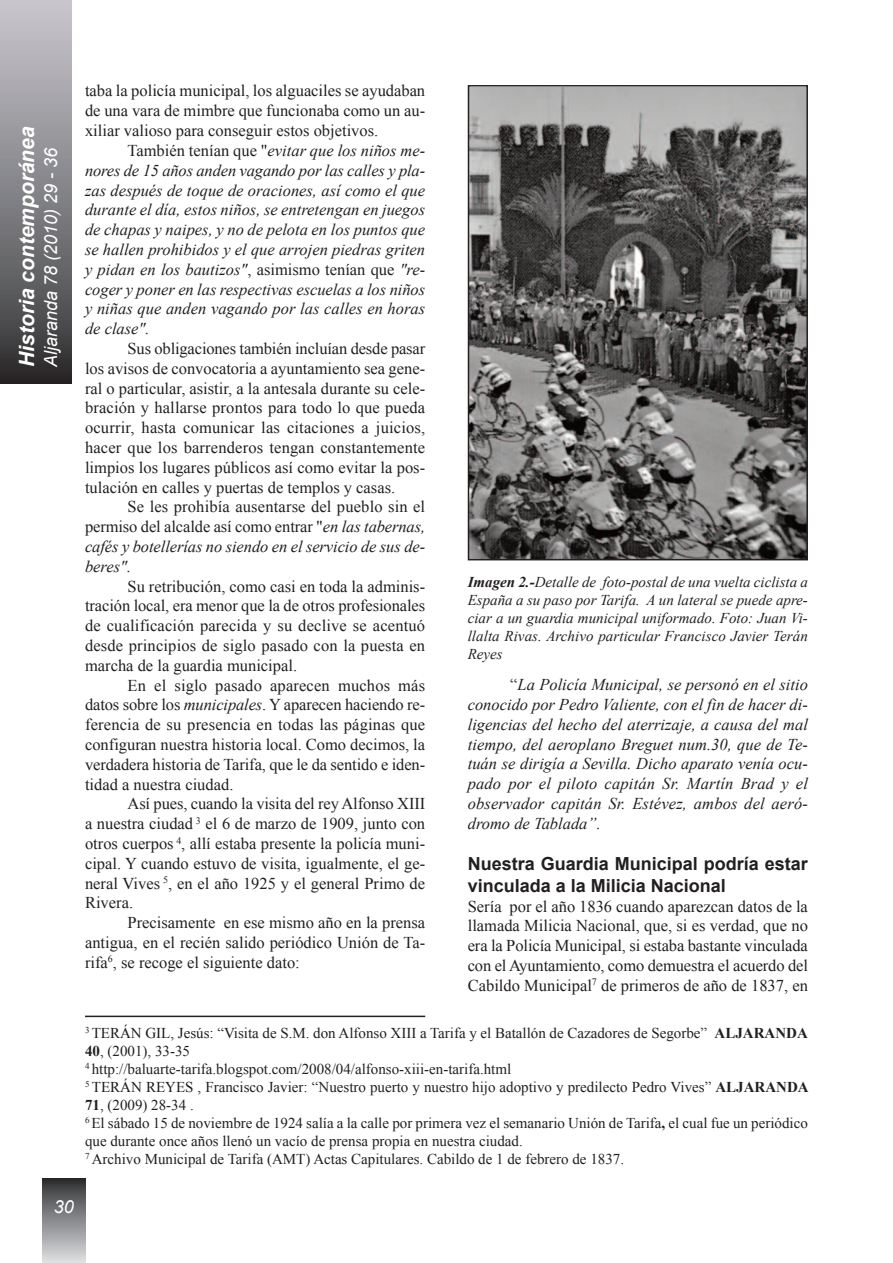
<style>
.page{position:relative;width:893px;height:1263px;background:#fff}
.page>*{position:absolute;margin:0;border:0;box-sizing:border-box;transform-origin:0 0}
.t1{font:italic 700 21px "Arial";color:#fff}
.t2{font:700 18px/21.6px "Arial";color:#231f20}
.t3{font:italic 18px "Arial";color:#fff}
.t4{font:16.5px/19.8px "Times New Roman";color:#231f20;text-align:justify}
.t5{font:italic 16.5px/19.8px "Times New Roman";color:#231f20;text-align:justify}
.t6{font:15px/18px "Times New Roman";color:#231f20}
.t7{font:italic 15px/18px "Times New Roman";letter-spacing:.005em;color:#231f20;text-align:justify}
.s1{font-style:normal}
.s2{font-style:italic}
.s3{font-weight:700}
.s4{color:#1f1a1a}
</style>
<div class="page">
<svg style="left:0;top:0;width:71px;height:384px;background:#807f83"></svg>
<div style="left:43px;top:1178px;width:42px;height:85px;background:linear-gradient(to bottom,#303032,#e0e2e5)"></div>
<img style="left:471px;top:88px;width:334px;height:469px">
<div style="left:468px;top:85px;width:340px;height:475px;border:2px solid #231f20"></div>
<hr style="left:85px;top:1016px;width:340px;height:1px;background:#231f20">
<p class="t1" style="left:15px;top:367px;width:242px;rotate:-90deg">Historia contemporánea</p>
<p class="t3" style="left:41px;top:367px;width:221px;rotate:-90deg">Aljaranda 78 (2010) 29 - 36</p>
<p class="t4" style="left:85px;top:81px;width:342px">taba la policía municipal, los alguaciles se ayudaban de una vara de mimbre que funcionaba como un au&shy;xiliar valioso para conseguir estos objetivos.</p>
<p class="t5" style="left:85px;top:140px;width:342px;text-indent:43px"><span class="s1">También tenían que "</span>evitar que los niños me&shy;nores de 15 años anden vagando por las calles y pla&shy;zas después de toque de oraciones, así como el que durante el día, estos niños, se entretengan en juegos de chapas y naipes, y no de pelota en los puntos que se hallen prohibidos y el que arrojen piedras griten y pidan en los bautizos"<span class="s1">, asimismo tenían que</span> "re&shy;coger y poner en las respectivas escuelas a los niños y niñas que anden vagando por las calles en horas de clase".</p>
<p class="t4" style="left:85px;top:338px;width:342px;text-indent:43px">Sus obligaciones también incluían desde pasar los avisos de convocatoria a ayuntamiento sea gene&shy;ral o particular, asistir, a la antesala durante su cele&shy;bración y hallarse prontos para todo lo que pueda ocurrir, hasta comunicar las citaciones a juicios, hacer que los barrenderos tengan constantemente limpios los lugares públicos así como evitar la pos&shy;tulación en calles y puertas de templos y casas.</p>
<p class="t4" style="left:85px;top:497px;width:342px;text-indent:43px">Se les prohibía ausentarse del pueblo sin el permiso del alcalde así como entrar "<span class="s2">en las tabernas, cafés y botellerías no siendo en el servicio de sus de&shy;beres".</span></p>
<p class="t4" style="left:85px;top:576px;width:342px;text-indent:43px">Su retribución, como casi en toda la adminis&shy;tración local, era menor que la de otros profesionales de cualificación parecida y su declive se acentuó desde principios de siglo pasado con la puesta en marcha de la guardia municipal.</p>
<p class="t4" style="left:85px;top:675px;width:342px;text-indent:43px">En el siglo pasado aparecen muchos más datos sobre los <span class="s2">municipales</span>. Y aparecen haciendo re&shy;ferencia de su presencia en todas las páginas que configuran nuestra historia local. Como decimos, la verdadera historia de Tarifa, que le da sentido e iden&shy;tidad a nuestra ciudad.</p>
<p class="t4" style="left:85px;top:794px;width:342px;text-indent:43px">Así pues, cuando la visita del rey Alfonso XIII a nuestra ciudad <sup>3</sup> el 6 de marzo de 1909, junto con otros cuerpos <sup>4</sup>, allí estaba presente la policía muni&shy;cipal. Y cuando estuvo de visita, igualmente, el ge&shy;neral Vives <sup>5</sup>, en el año 1925 y el general Primo de Rivera.</p>
<p class="t4" style="left:85px;top:913px;width:342px;text-indent:43px">Precisamente en ese mismo año en la prensa antigua, en el recién salido periódico Unión de Ta&shy;rifa<sup>6</sup>, se recoge el siguiente dato:</p>
<p class="t7" style="left:468px;top:573px;width:342px"><span class="s3">Imagen 2.-</span>Detalle de foto-postal de una vuelta ciclista a España a su paso por Tarifa. A un lateral se puede apre&shy;ciar a un guardia municipal uniformado. Foto: Juan Vi&shy;llalta Rivas. Archivo particular Francisco Javier Terán Reyes</p>
<p class="t5" style="left:468px;top:675px;width:342px;text-indent:43px"><span class="s1">“</span>La Policía Municipal, se personó en el sitio conocido por Pedro Valiente, con el fin de hacer di&shy;ligencias del hecho del aterrizaje, a causa del mal tiempo, del aeroplano Breguet num.30, que de Te&shy;tuán se dirigía a Sevilla. Dicho aparato venía ocu&shy;pado por el piloto capitán Sr. Martín Brad y el observador capitán Sr. Estévez, ambos del aeró&shy;dromo de Tablada”.</p>
<p class="t2" style="left:468px;top:853px;width:342px">Nuestra Guardia Municipal podría estar vinculada a la Milicia Nacional</p>
<p class="t4" style="left:468px;top:896px;width:342px">Sería por el año 1836 cuando aparezcan datos de la llamada Milicia Nacional, que, si es verdad, que no era la Policía Municipal, si estaba bastante vinculada con el Ayuntamiento, como demuestra el acuerdo del Cabildo Municipal<sup>7</sup> de primeros de año de 1837, en</p>
<p class="t6" style="left:85px;top:1024px;width:725px"><sup>3</sup> <span class="s4">TERÁN GIL, Jesús: “</span>Visita de S.M. don Alfonso XIII a Tarifa y el Batallón de Cazadores de Segorbe” <span class="s3">ALJARANDA 40</span>, (2001), 33-35<br><sup>4</sup> http://baluarte-tarifa.blogspot.com/2008/04/alfonso-xiii-en-tarifa.html<br><sup>5</sup> <span class="s4">TERÁN REYES ,</span> Francisco Javier: “Nuestro puerto y nuestro hijo adoptivo y predilecto Pedro Vives” <span class="s3">ALJARANDA 71</span>, (2009) 28-34 .<br><sup>6</sup> El sábado 15 de noviembre de 1924 salía a la calle por primera vez el semanario Unión de Tarifa<span class="s3">,</span> el cual fue un periódico que durante once años llenó un vacío de prensa propia en nuestra ciudad.<br><sup>7</sup> Archivo Municipal de Tarifa (AMT) Actas Capitulares. Cabildo de 1 de febrero de 1837.</p>
<p class="t3" style="left:54px;top:1197px;width:22px">30</p>
</div>
